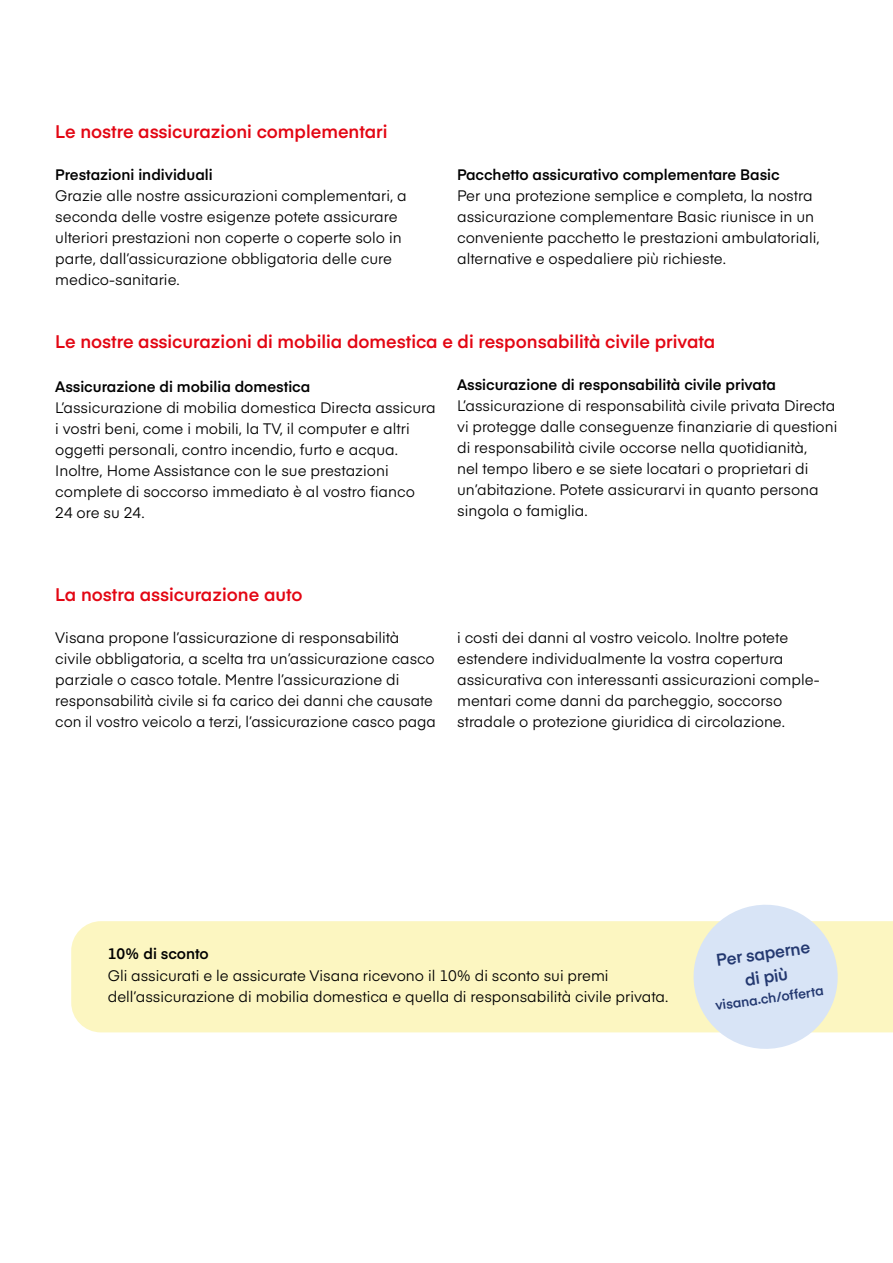
<style>
.page{position:relative;width:893px;height:1263px;background:#fff}
.page>*{position:absolute;margin:0;border:0;box-sizing:border-box;transform-origin:0 0}
.Fliesstext{font:600 18px "Eina 03";color:#e30613}
.t1{font:600 16.8px "Eina 03";color:#233870}
.Fliesstext-2{font:15px/21px "Eina 03";color:#000}
.Fliesstext-3{font:600 15px "Eina 03";color:#000}
.t2{font:600 13.5px "Eina 03";color:#233870}
</style>
<div class="page">
<div style="left:71px;top:921px;width:822px;height:111px;background:#fcf6c1"></div>
<svg style="left:685px;top:904px;width:161px;height:145px;background:#e3eaee"></svg>
<p class="Fliesstext" style="left:55px;top:119px;width:334px">Le nostre assicurazioni complementari</p>
<p class="Fliesstext-3" style="left:55px;top:164px;width:159px">Prestazioni individuali</p>
<p class="Fliesstext-2" style="left:55px;top:185px;width:353px">Grazie alle nostre assicurazioni complementari, a seconda delle vostre esigenze potete assicurare ulteriori prestazioni non coperte o coperte solo in parte, dall’assicurazione obbligatoria delle cure medico-sanitarie.</p>
<p class="Fliesstext-3" style="left:457px;top:164px;width:324px">Pacchetto assicurativo complementare Basic</p>
<p class="Fliesstext-2" style="left:457px;top:185px;width:364px">Per una protezione semplice e completa, la nostra assicurazione complementare Basic riunisce in un conveniente pacchetto le prestazioni ambulatoriali, alternative e ospedaliere più richieste.</p>
<p class="Fliesstext" style="left:55px;top:328px;width:661px">Le nostre assicurazioni di mobilia domestica e di responsabilità civile privata</p>
<p class="Fliesstext-3" style="left:55px;top:375px;width:257px">Assicurazione di mobilia domestica</p>
<p class="Fliesstext-2" style="left:55px;top:396px;width:382px">L’assicurazione di mobilia domestica Directa assicura i vostri beni, come i mobili, la TV, il computer e altri oggetti personali, contro incendio, furto e acqua.<br>Inoltre, Home Assistance con le sue prestazioni complete di soccorso immediato è al vostro fianco 24 ore su 24.</p>
<p class="Fliesstext-3" style="left:457px;top:374px;width:320px">Assicurazione di responsabilità civile privata</p>
<p class="Fliesstext-2" style="left:457px;top:394px;width:382px">L’assicurazione di responsabilità civile privata Directa vi protegge dalle conseguenze finanziarie di questioni di responsabilità civile occorse nella quotidianità,<br>nel tempo libero e se siete locatari o proprietari di un’abitazione. Potete assicurarvi in quanto persona</p>
<p class="Fliesstext-2" style="left:457px;top:499px;width:132px">singola o famiglia.</p>
<p class="Fliesstext" style="left:55px;top:581px;width:249px">La nostra assicurazione auto</p>
<p class="Fliesstext-2" style="left:55px;top:626px;width:382px">Visana propone l’assicurazione di responsabilità civile obbligatoria, a scelta tra un’assicurazione casco parziale o casco totale. Mentre l’assicurazione di responsabilità civile si fa carico dei danni che causate con il vostro veicolo a terzi, l’assicurazione casco paga</p>
<p class="Fliesstext-2" style="left:457px;top:626px;width:333px">i costi dei danni al vostro veicolo. Inoltre potete</p>
<p class="Fliesstext-2" style="left:457px;top:647px;width:364px">estendere individualmente la vostra copertura assicurativa con interessanti assicurazioni comple&shy;mentari come danni da parcheggio, soccorso stradale o protezione giuridica di circolazione.</p>
<p class="Fliesstext-3" style="left:108px;top:943px;width:103px">10% di sconto</p>
<p class="Fliesstext-2" style="left:108px;top:963px;width:502px">Gli assicurati e le assicurate Visana ricevono il 10% di sconto sui premi</p>
<p class="Fliesstext-2" style="left:108px;top:984px;width:562px">dell’assicurazione di mobilia domestica e quella di responsabilità civile privata.</p>
<p class="t1" style="left:715px;top:948px;width:96px;rotate:-8deg">Per saperne</p>
<p class="t1" style="left:743px;top:967px;width:45px;rotate:-8deg">di più</p>
<p class="t2" style="left:714px;top:995px;width:111px;rotate:-8deg">visana.ch/offerta</p>
</div>
